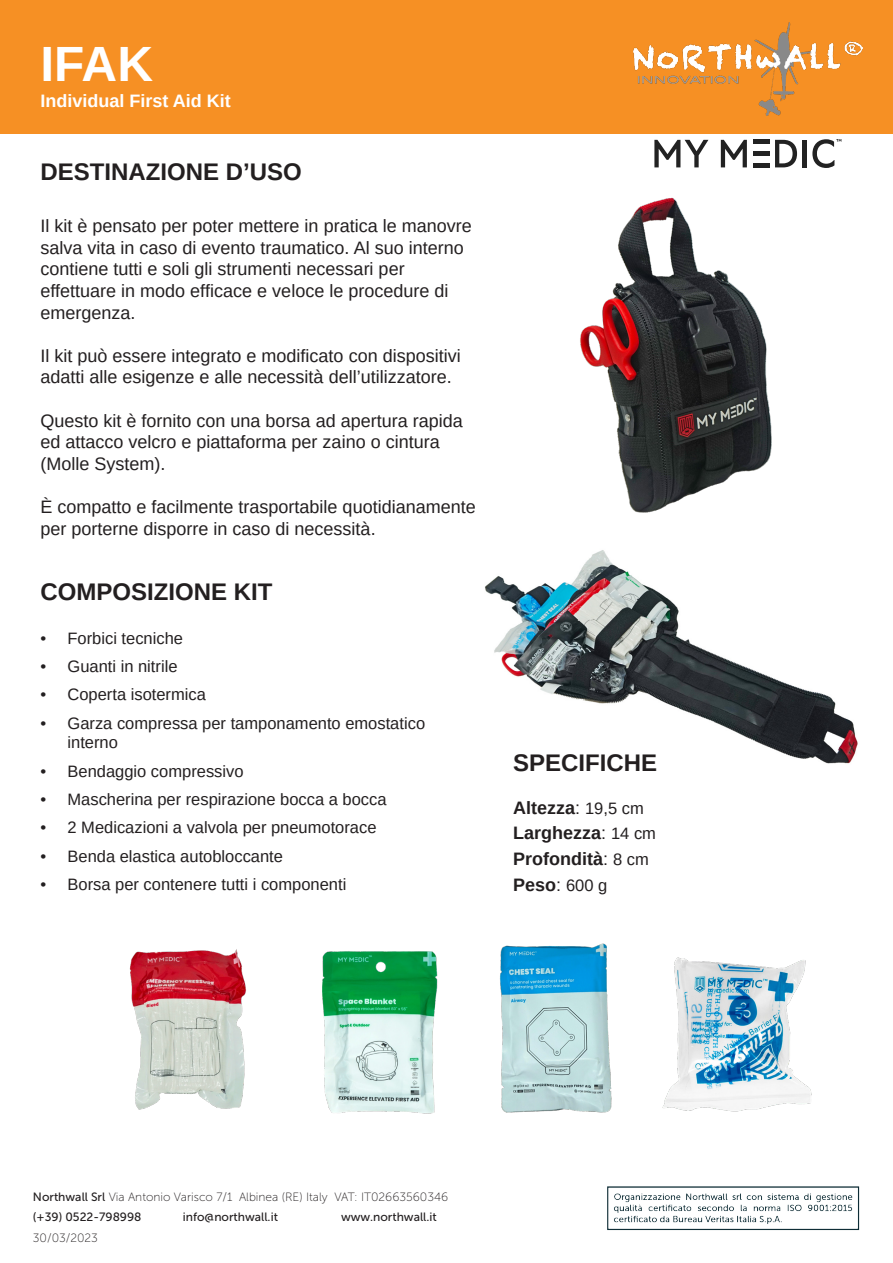
<style>
.page{position:relative;width:893px;height:1263px;background:#fff}
.page>*{position:absolute;margin:0;border:0;box-sizing:border-box;transform-origin:0 0}
.t1{font:700 49.5px "Arimo";color:#fff}
.t2{font:700 24px "Arimo";color:#231f20}
.t3{font:18px/21.6px "Arimo";color:#231f20}
.t4{font:700 18px "Arimo";color:#231f20}
.t5{font:700 18px "Arimo";color:#fff}
.t6{font:16.5px/19.8px "Arimo";color:#231f20}
.t7{font:12px "Museo Sans 100";color:#231f20}
.t8{font:12px "Museo Sans 500";color:#231f20}
.s1{font-weight:400}
.s2{font-weight:400;font-size:16.5px}
.s3{font-family:"Museo Sans 500"}
</style>
<div class="page">
<div style="left:0;top:0;width:893px;height:134px;background:#f69024"></div>
<img style="left:607px;top:1186px;width:253px;height:45px">
<img style="left:485px;top:550px;width:373px;height:214px">
<img style="left:633px;top:23px;width:230px;height:93px">
<svg style="left:654px;top:140px;width:54px;height:27px"></svg>
<svg style="left:721px;top:140px;width:26px;height:27px"></svg>
<hr style="left:754px;top:163px;width:16px;height:4px;background:#222">
<hr style="left:754px;top:152px;width:16px;height:4px;background:#222">
<hr style="left:754px;top:140px;width:16px;height:4px;background:#222">
<svg style="left:775px;top:140px;width:22px;height:27px"></svg>
<hr style="left:803px;top:140px;width:4px;height:27px;background:#222">
<svg style="left:812px;top:139px;width:29px;height:29px"></svg>
<img style="left:580px;top:197px;width:192px;height:316px">
<img style="left:500px;top:943px;width:112px;height:170px">
<img style="left:129px;top:949px;width:117px;height:161px">
<img style="left:322px;top:951px;width:116px;height:163px">
<img style="left:662px;top:958px;width:150px;height:154px">
<p class="t1" style="left:40px;top:30px;width:114px">IFAK</p>
<p class="t5" style="left:40px;top:88px;width:192px">Individual First Aid Kit</p>
<p class="t2" style="left:40px;top:155px;width:263px">DESTINAZIONE D’USO</p>
<p class="t3" style="left:40px;top:215px;width:433px">Il kit è pensato per poter mettere in pratica le manovre</p>
<p class="t3" style="left:40px;top:237px;width:425px">salva vita in caso di evento traumatico. Al suo interno contiene tutti e soli gli strumenti necessari per effettuare in modo efficace e veloce le procedure di emergenza.</p>
<p class="t3" style="left:40px;top:345px;width:422px">Il kit può essere integrato e modificato con dispositivi</p>
<p class="t3" style="left:40px;top:367px;width:413px">adatti alle esigenze e alle necessità dell’utilizzatore.</p>
<p class="t3" style="left:40px;top:410px;width:424px">Questo kit è fornito con una borsa ad apertura rapida ed attacco velcro e piattaforma per zaino o cintura (Molle System).</p>
<p class="t3" style="left:40px;top:496px;width:437px">È compatto e facilmente trasportabile quotidianamente per porterne disporre in caso di necessità.</p>
<p class="t2" style="left:40px;top:575px;width:234px">COMPOSIZIONE KIT</p>
<p class="t6" style="left:40px;top:628px;width:144px">• Forbici tecniche</p>
<p class="t6" style="left:40px;top:656px;width:139px">• Guanti in nitrile</p>
<p class="t6" style="left:40px;top:685px;width:167px">• Coperta isotermica</p>
<p class="t6" style="left:68px;top:713px;width:359px;text-indent:-27px">• Garza compressa per tamponamento emostatico interno</p>
<p class="t6" style="left:40px;top:761px;width:205px">• Bendaggio compressivo</p>
<p class="t6" style="left:40px;top:789px;width:348px">• Mascherina per respirazione bocca a bocca</p>
<p class="t6" style="left:40px;top:818px;width:338px">• 2 Medicazioni a valvola per pneumotorace</p>
<p class="t6" style="left:40px;top:846px;width:244px">• Benda elastica autobloccante</p>
<p class="t6" style="left:40px;top:874px;width:307px">• Borsa per contenere tutti i componenti</p>
<p class="t2" style="left:513px;top:746px;width:146px">SPECIFICHE</p>
<p class="t4" style="left:513px;top:795px;width:132px">Altezza<span class="s1">:</span> <span class="s2">19,5 cm</span></p>
<p class="t4" style="left:513px;top:821px;width:144px">Larghezza<span class="s1">:</span> <span class="s2">14 cm</span></p>
<p class="t4" style="left:513px;top:847px;width:137px">Profondità<span class="s1">:</span> <span class="s2">8 cm</span></p>
<p class="t4" style="left:513px;top:872px;width:96px">Peso<span class="s1">:</span> <span class="s2">600 g</span></p>
<p class="t7" style="left:33px;top:1190px;width:417px"><span class="s3">Northwall Srl</span> Via Antonio Varisco 7/1 Albinea (RE) Italy VAT: IT02663560346</p>
<p class="t8" style="left:33px;top:1210px;width:110px">(+39) 0522-798998</p>
<p class="t8" style="left:183px;top:1210px;width:97px">info@northwall.it</p>
<p class="t8" style="left:341px;top:1210px;width:97px">www.northwall.it</p>
<p class="t7" style="left:33px;top:1231px;width:66px">30/03/2023</p>
</div>
